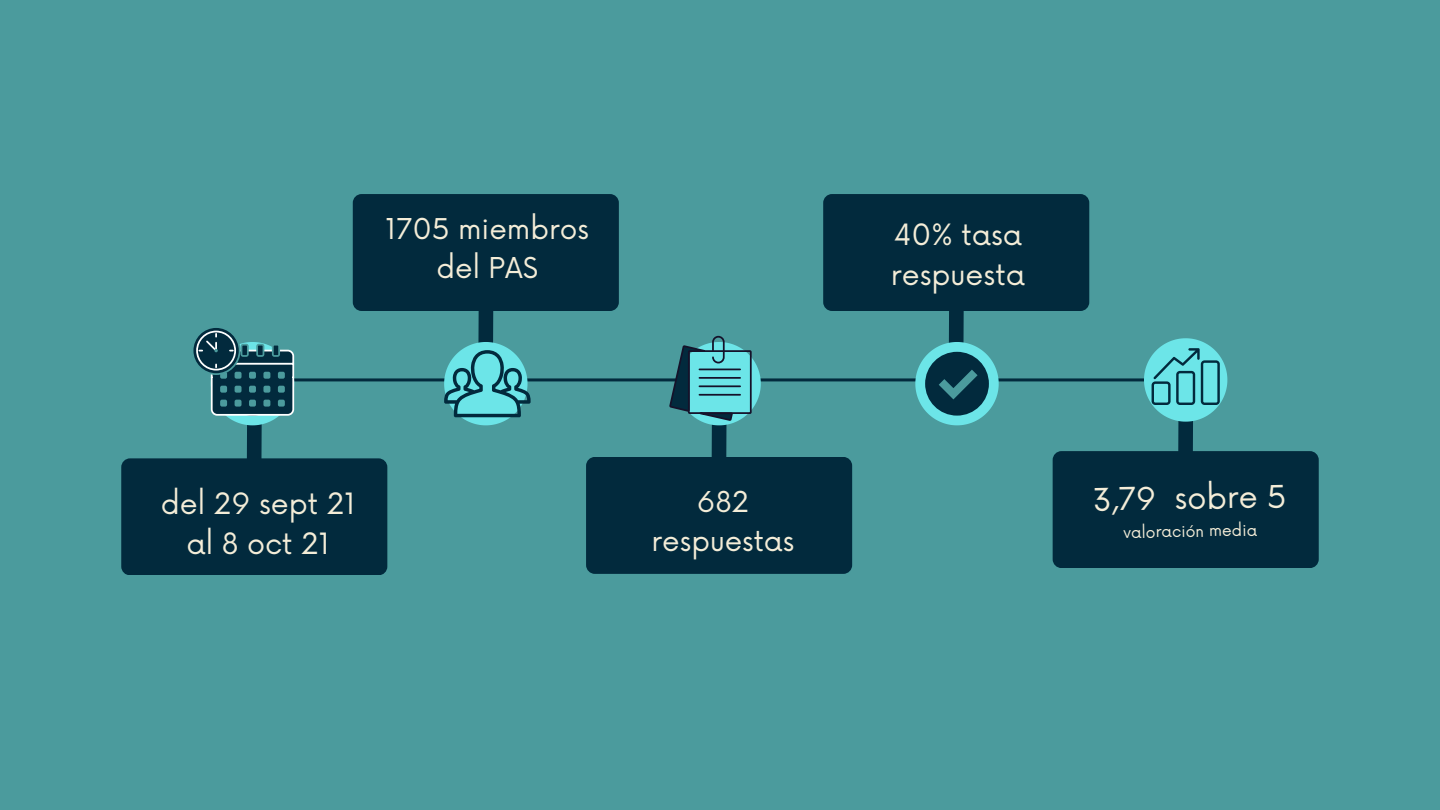
<style>
.page{position:relative;width:1440px;height:810px;background:#4b9b9d}
.page>*{position:absolute;margin:0;border:0;box-sizing:border-box;transform-origin:0 0}
.t1{font:30.6px "Now";color:#f4edd8}
.t2{font:28.6px/39.8px "Now";color:#f4edd8}
.t3{font:28px/39px "Now";color:#f4edd8;text-align:center}
.t4{font:15.6px "Now";color:#f4edd8}
</style>
<div class="page">
<div style="left:121px;top:458px;width:266px;height:117px;background:#022a3d;border-radius:9px"></div>
<hr style="left:253px;top:378px;width:915px;height:3px;background:#022a3d">
<div style="left:353px;top:194px;width:266px;height:117px;background:#022a3d;border-radius:9px"></div>
<div style="left:586px;top:457px;width:266px;height:117px;background:#022a3d;border-radius:9px"></div>
<div style="left:823px;top:194px;width:266px;height:117px;background:#022a3d;border-radius:9px"></div>
<div style="left:1053px;top:451px;width:266px;height:117px;background:#022a3d;border-radius:9px"></div>
<svg style="left:192px;top:328px;width:102px;height:131px"></svg>
<svg style="left:444px;top:311px;width:86px;height:114px"></svg>
<svg style="left:915px;top:311px;width:84px;height:114px"></svg>
<svg style="left:669px;top:336px;width:92px;height:121px"></svg>
<svg style="left:1144px;top:338px;width:83px;height:114px"></svg>
<p class="t3" style="left:386px;top:211px;width:205px">1705 miembros del PAS</p>
<p class="t2" style="left:161px;top:485px;width:196px;text-align:center">del 29 sept 21 al 8 oct 21</p>
<h1 class="t3" style="left:652px;top:484px;width:144px">682 respuestas</h1>
<h1 class="t2" style="left:891px;top:217px;width:136px">40% tasa respuesta</h1>
<p class="t1" style="left:1093px;top:483px;width:195px;rotate:-1deg">3,79 sobre 5</p>
<p class="t4" style="left:1123px;top:524px;width:135px;rotate:-1deg">valoración media</p>
</div>
